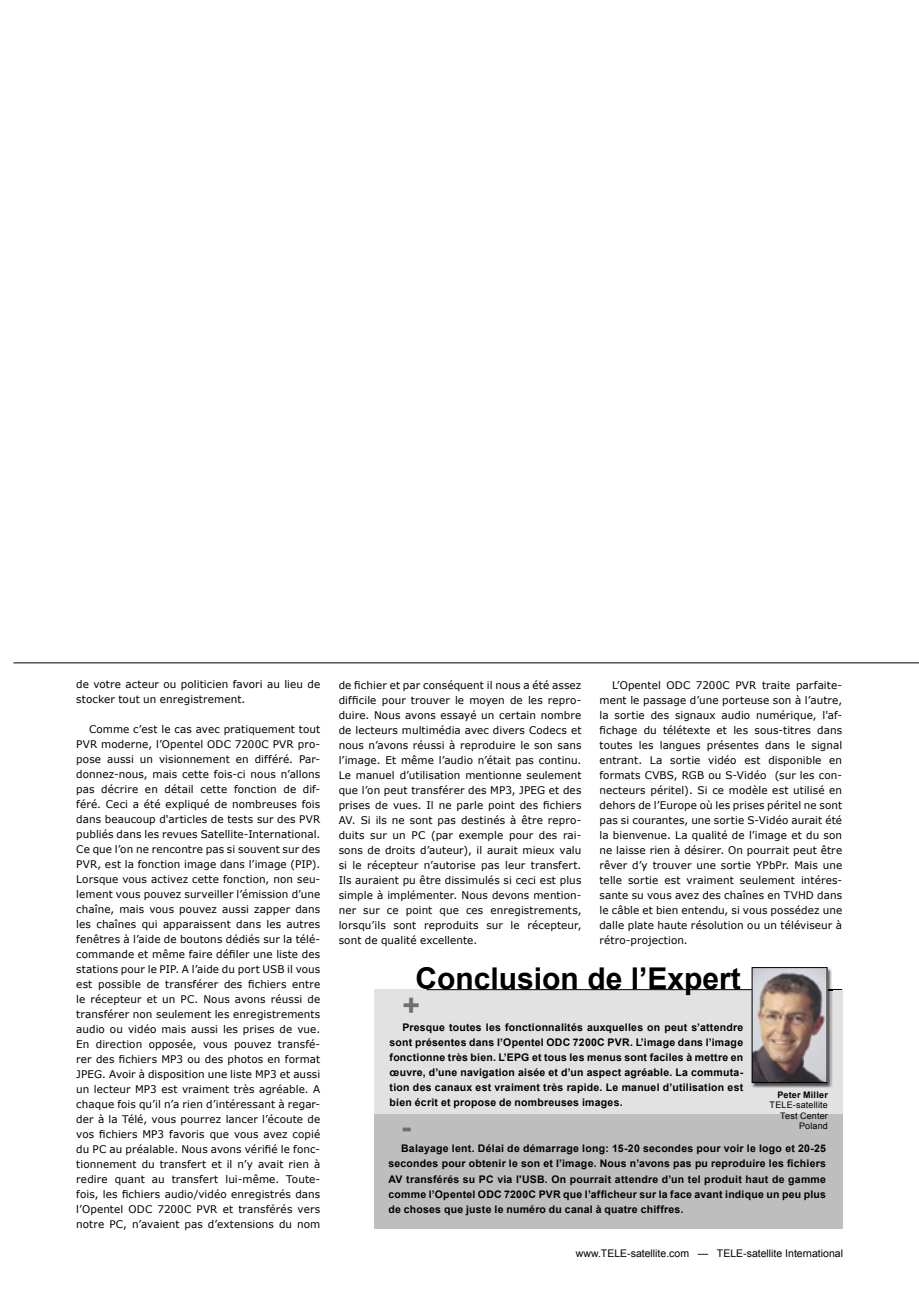
<style>
.page{position:relative;width:919px;height:1289px;background:#fff}
.page>*{position:absolute;margin:0;border:0;box-sizing:border-box;transform-origin:0 0}
.t1{font:700 30px "Arial";color:#000}
.t2{font:700 30px "Arial";color:#6f6f6f}
.t3{font:10.5px/15px "Verdana";letter-spacing:.01em;color:#000;text-align:justify}
.t4{font:700 10.5px/15px "Arial";letter-spacing:.02em;color:#000;text-align:justify}
.t5{font:10.5px "Arial";color:#000}
.t6{font:9px/10.5px "Arial";letter-spacing:.015em;color:#000;text-align:right}
.t7{font:700 9px "Arial";letter-spacing:.025em;color:#000}
</style>
<div class="page">
<div style="left:374px;top:989px;width:468px;height:135px;background:#e2e2e2"></div>
<div style="left:374px;top:1114px;width:468px;height:115px;background:#bebebe"></div>
<img style="left:750px;top:967px;width:82px;height:120px">
<svg style="left:827px;top:989px;width:15px;height:1px"></svg>
<img style="left:753px;top:969px;width:72px;height:111px">
<div style="left:751px;top:967px;width:76px;height:115px;border:1px solid #000"></div>
<hr style="left:13px;top:662px;width:905px;height:1px;background:#000">
<hr style="left:426px;top:989px;width:325px;height:1px;background:#000">
<p class="t3" style="left:76px;top:676px;width:245px">de votre acteur ou politicien favori au lieu de stocker tout un enregistrement.</p>
<p class="t3" style="left:76px;top:721px;width:245px;text-indent:13px">Comme c’est le cas avec pratiquement tout PVR moderne, l’Opentel ODC 7200C PVR pro&shy;pose aussi un visionnement en différé. Par&shy;donnez-nous, mais cette fois-ci nous n’allons pas décrire en détail cette fonction de dif&shy;féré. Ceci a été expliqué de nombreuses fois dans beaucoup d'articles de tests sur des PVR publiés dans les revues Satellite-International.<br>Ce que l’on ne rencontre pas si souvent sur des PVR, est la fonction image dans l’image (PIP).<br>Lorsque vous activez cette fonction, non seu&shy;lement vous pouvez surveiller l’émission d’une chaîne, mais vous pouvez aussi zapper dans les chaînes qui apparaissent dans les autres fenêtres à l’aide de boutons dédiés sur la télé&shy;commande et même faire défiler une liste des stations pour le PIP. A l’aide du port USB il vous est possible de transférer des fichiers entre le récepteur et un PC. Nous avons réussi de transférer non seulement les enregistrements audio ou vidéo mais aussi les prises de vue.<br>En direction opposée, vous pouvez transfé&shy;rer des fichiers MP3 ou des photos en format JPEG. Avoir à disposition une liste MP3 et aussi un lecteur MP3 est vraiment très agréable. A chaque fois qu’il n’a rien d’intéressant à regar&shy;der à la Télé, vous pourrez lancer l’écoute de vos fichiers MP3 favoris que vous avez copié du PC au préalable. Nous avons vérifié le fonc&shy;tionnement du transfert et il n’y avait rien à redire quant au transfert lui-même. Toute&shy;fois, les fichiers audio/vidéo enregistrés dans l’Opentel ODC 7200C PVR et transférés vers notre PC, n’avaient pas d’extensions du nom</p>
<p class="t3" style="left:339px;top:677px;width:244px">de fichier et par conséquent il nous a été assez difficile pour trouver le moyen de les repro&shy;duire. Nous avons essayé un certain nombre de lecteurs multimédia avec divers Codecs et nous n’avons réussi à reproduire le son sans l’image. Et même l’audio n’était pas continu.<br>Le manuel d’utilisation mentionne seulement que l’on peut transférer des MP3, JPEG et des prises de vues. Il ne parle point des fichiers AV. Si ils ne sont pas destinés à être repro&shy;duits sur un PC (par exemple pour des rai&shy;sons de droits d’auteur), il aurait mieux valu si le récepteur n’autorise pas leur transfert.<br>Ils auraient pu être dissimulés si ceci est plus simple à implémenter. Nous devons mention&shy;ner sur ce point que ces enregistrements, lorsqu’ils sont reproduits sur le récepteur, sont de qualité excellente.</p>
<p class="t3" style="left:599px;top:677px;width:244px;text-indent:13px">L’Opentel ODC 7200C PVR traite parfaite&shy;ment le passage d’une porteuse son à l’autre, la sortie des signaux audio numérique, l'af&shy;fichage du télétexte et les sous-titres dans toutes les langues présentes dans le signal entrant. La sortie vidéo est disponible en formats CVBS, RGB ou S-Vidéo (sur les con&shy;necteurs péritel). Si ce modèle est utilisé en dehors de l’Europe où les prises péritel ne sont pas si courantes, une sortie S-Vidéo aurait été la bienvenue. La qualité de l’image et du son ne laisse rien à désirer. On pourrait peut être rêver d’y trouver une sortie YPbPr. Mais une telle sortie est vraiment seulement intéres&shy;sante su vous avez des chaînes en TVHD dans le câble et bien entendu, si vous possédez une dalle plate haute résolution ou un téléviseur à rétro-projection.</p>
<h1 class="t1" style="left:415px;top:959px;width:327px">Conclusion de l’Expert</h1>
<h1 class="t2" style="left:402px;top:985px;width:19px">+</h1>
<p class="t4" style="left:389px;top:1020px;width:355px;text-indent:13px">Presque toutes les fonctionnalités auxquelles on peut s’attendre sont présentes dans l’Opentel ODC 7200C PVR. L’image dans l’image fonctionne très bien. L’EPG et tous les menus sont faciles à mettre en œuvre, d’une navigation aisée et d’un aspect agréable. La commuta&shy;tion des canaux est vraiment très rapide. Le manuel d’utilisation est bien écrit et propose de nombreuses images.</p>
<h1 class="t2" style="left:401px;top:1107px;width:11px">-</h1>
<p class="t4" style="left:388px;top:1141px;width:439px;text-indent:13px">Balayage lent. Délai de démarrage long: 15-20 secondes pour voir le logo et 20-25 secondes pour obtenir le son et l’image. Nous n’avons pas pu reproduire les fichiers AV transférés su PC via l'USB. On pourrait attendre d’un tel produit haut de gamme comme l’Opentel ODC 7200C PVR que l’afficheur sur la face avant indique un peu plus de choses que juste le numéro du canal à quatre chiffres.</p>
<p class="t7" style="left:777px;top:1088px;width:52px">Peter Miller</p>
<p class="t6" style="left:769px;top:1099px;width:60px">TELE-satellite<br>Test Center<br>Poland</p>
<p class="t5" style="left:576px;top:1246px;width:269px">www.TELE-satellite.com — TELE-satellite International</p>
</div>
